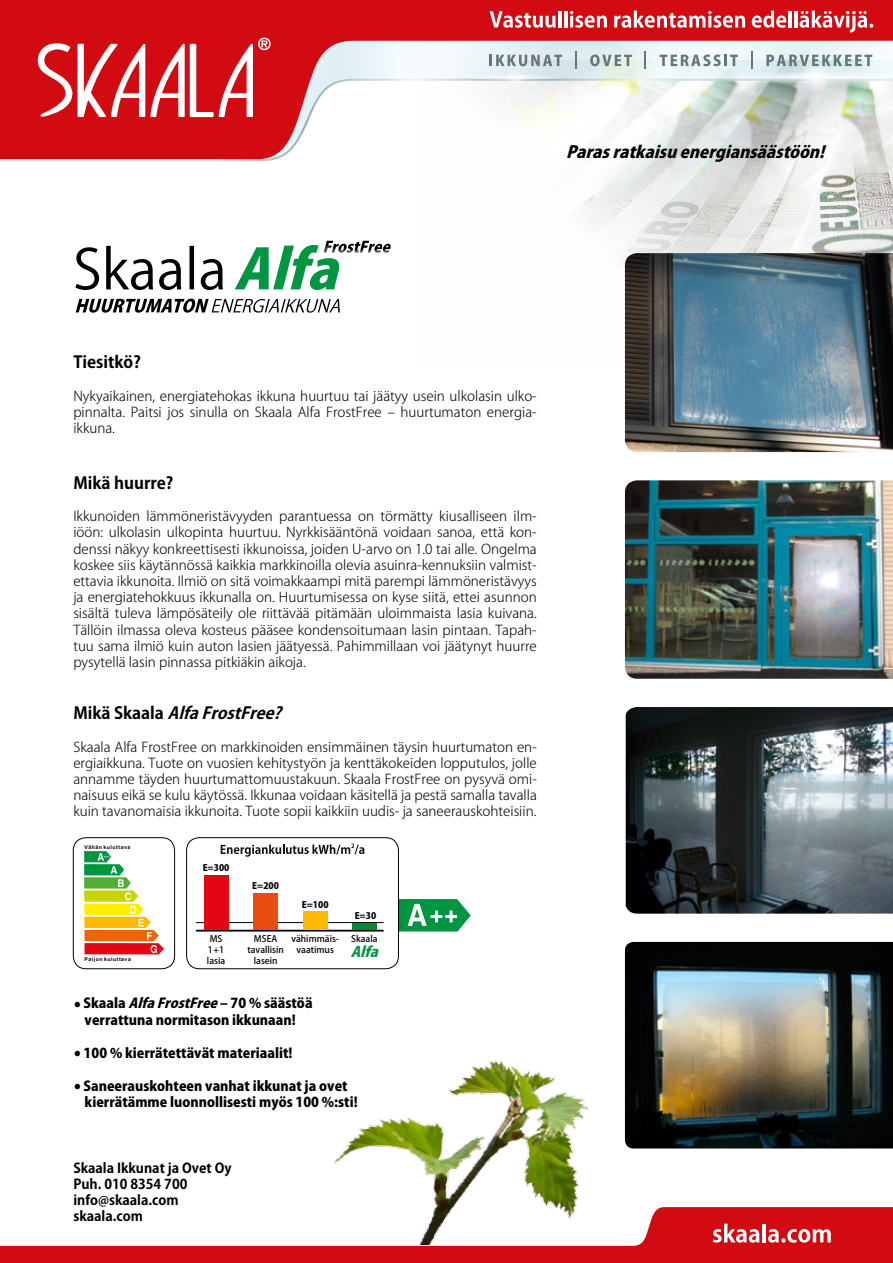
<style>
.page{position:relative;width:893px;height:1263px;background:#fff}
.page>*{position:absolute;margin:0;border:0;box-sizing:border-box;transform-origin:0 0}
.t1{font:italic 800 16.5px "Koz Go Pr 6 N";color:#000}
.t2{font:italic 700 16.5px "Koz Go Pr 6 N";color:#000}
.t3{font:700 16.5px "Koz Go Pr 6 N";color:#000}
.t4{font:italic 800 14.4px "Koz Go Pr 6 N";color:#009641}
.t5{font:300 13.5px/16.2px "Koz Go Pr 6 N";color:#000;text-align:justify}
.t6{font:800 13.5px/16.5px "Koz Go Pro";color:#000;text-align:center}
.t7{font:700 13.5px/16.2px "Koz Go Pr 6 N";color:#000}
.t8{font:500 9px/10.8px "Koz Go Pr 6 N";color:#000;text-align:center}
.t9{font:800 9px "Koz Go Pr 6 N";color:#000}
.t10{font:700 5.25px "Arial";letter-spacing:.095em;color:#000}
.t11{font:700 4.35px "Myriad Pro";color:#fff}
.s1{font-style:normal}
.s2{font-size:25.5px}
.s3{font-style:italic}
</style>
<div class="page">
<img style="left:581px;top:161px;width:312px;height:207px">
<img style="left:625px;top:480px;width:268px;height:199px">
<img style="left:625px;top:253px;width:268px;height:199px">
<img style="left:626px;top:707px;width:267px;height:207px">
<img style="left:625px;top:942px;width:268px;height:206px">
<svg style="left:75px;top:246px;width:148px;height:44px"></svg>
<svg style="left:235px;top:241px;width:156px;height:49px"></svg>
<svg style="left:76px;top:299px;width:264px;height:14px"></svg>
<svg style="left:0;top:1207px;width:893px;height:56px;fill:#d20a11"></svg>
<svg style="left:713px;top:1224px;width:46px;height:19px"></svg>
<hr style="left:762px;top:1224px;width:4px;height:18px;background:#fff">
<svg style="left:768px;top:1229px;width:63px;height:14px"></svg>
<div style="left:0;top:0;width:893px;height:79px;background:#d20a11"></div>
<div style="left:271px;top:41px;width:48px;height:38px;background:#d20a11"></div>
<svg style="left:0;top:79px;width:893px;height:82px"></svg>
<svg style="left:36px;top:38px;width:235px;height:79px"></svg>
<svg style="left:490px;top:11px;width:66px;height:17px"></svg>
<hr style="left:558px;top:11px;width:3px;height:16px;background:#fff">
<hr style="left:564px;top:11px;width:3px;height:16px;background:#fff">
<svg style="left:570px;top:11px;width:37px;height:17px"></svg>
<svg style="left:614px;top:11px;width:131px;height:17px"></svg>
<svg style="left:752px;top:11px;width:34px;height:17px"></svg>
<hr style="left:788px;top:11px;width:4px;height:16px;background:#fff">
<hr style="left:794px;top:11px;width:3px;height:16px;background:#fff">
<svg style="left:799px;top:11px;width:74px;height:22px"></svg>
<svg style="left:319px;top:41px;width:574px;height:51px"></svg>
<img style="left:399px;top:931px;width:59px;height:1px">
<svg style="left:399px;top:899px;width:72px;height:32px"></svg>
<div style="left:186px;top:837px;width:213px;height:132px;border:1px solid #000;border-radius:13px"></div>
<hr style="left:196px;top:930px;width:188px;height:1px;background:#000">
<hr style="left:196px;top:922px;width:188px;height:1px;background:#000">
<div style="left:253px;top:893px;width:25px;height:37px;background:#e84e0f"></div>
<div style="left:303px;top:911px;width:24px;height:19px;background:#fbba00"></div>
<div style="left:204px;top:875px;width:24px;height:55px;background:#e30613"></div>
<div style="left:352px;top:923px;width:25px;height:7px;background:#008938"></div>
<svg style="left:221px;top:843px;width:143px;height:14px"></svg>
<div style="left:73px;top:837px;width:102px;height:132px;border:1px solid #000;border-radius:13px"></div>
<svg style="left:84px;top:851px;width:80px;height:103px"></svg>
<img style="left:330px;top:1060px;width:265px;height:185px">
<p class="t1" style="left:566px;top:142px;width:268px">Parasratkaisuenergiansäästöön!</p>
<p class="t3" style="left:73px;top:353px;width:69px">Tiesitkö?</p>
<p class="t5" style="left:73px;top:388px;width:465px">Nykyaikainen, energiatehokas ikkuna huurtuu tai jäätyy usein ulkolasin ulko&shy;pinnalta. Paitsi jos sinulla on Skaala Alfa FrostFree – huurtumaton energia&shy;ikkuna.</p>
<p class="t3" style="left:73px;top:473px;width:102px">Mikä huurre?</p>
<p class="t5" style="left:73px;top:508px;width:465px">Ikkunoiden lämmöneristävyyden parantuessa on törmätty kiusalliseen ilm&shy;iöön: ulkolasin ulkopinta huurtuu. Nyrkkisääntönä voidaan sanoa, että kon&shy;denssi näkyy konkreettisesti ikkunoissa, joiden U-arvo on 1.0 tai alle. Ongelma koskee siis käytännössä kaikkia markkinoilla olevia asuinra-kennuksiin valmist&shy;ettavia ikkunoita. Ilmiö on sitä voimakkaampi mitä parempi lämmöneristävyys ja energiatehokkuus ikkunalla on. Huurtumisessa on kyse siitä, ettei asunnon sisältä tuleva lämpösäteily ole riittävää pitämään uloimmaista lasia kuivana.<br>Tällöin ilmassa oleva kosteus pääsee kondensoitumaan lasin pintaan. Tapah&shy;tuu sama ilmiö kuin auton lasien jäätyessä. Pahimmillaan voi jäätynyt huurre pysytellä lasin pinnassa pitkiäkin aikoja.</p>
<p class="t2" style="left:73px;top:704px;width:217px"><span class="s1">M i k ä S k a a l a</span> AlfaFrostFree?</p>
<p class="t5" style="left:73px;top:739px;width:465px">Skaala Alfa FrostFree on markkinoiden ensimmäinen täysin huurtumaton en&shy;ergiaikkuna. Tuote on vuosien kehitystyön ja kenttäkokeiden lopputulos, jolle annamme täyden huurtumattomuustakuun. Skaala FrostFree on pysyvä omi&shy;naisuus eikä se kulu käytössä. Ikkunaa voidaan käsitellä ja pestä samalla tavalla kuin tavanomaisia ikkunoita. Tuote sopii kaikkiin uudis- ja saneerauskohteisiin.</p>
<p class="t10" style="left:84px;top:843px;width:47px">Vähän kuluttava</p>
<p class="t11" style="left:104px;top:853px;width:7px">++</p>
<p class="t10" style="left:84px;top:956px;width:48px">Paljon kuluttava</p>
<p class="t9" style="left:203px;top:862px;width:28px">E=300</p>
<p class="t9" style="left:252px;top:881px;width:28px">E=200</p>
<p class="t9" style="left:302px;top:899px;width:28px">E=100</p>
<p class="t9" style="left:355px;top:911px;width:23px">E=30</p>
<p class="t8" style="left:207px;top:933px;width:20px">MS<br>1+1 lasia</p>
<p class="t8" style="left:247px;top:933px;width:38px">MSEA tavallisin lasein</p>
<p class="t8" style="left:291px;top:933px;width:49px">vähimmäis&shy;vaatimus</p>
<p class="t8" style="left:351px;top:933px;width:28px">Skaala</p>
<p class="t4" style="left:351px;top:944px;width:36px">Alfa</p>
<p class="t6" style="left:73px;top:996px;width:241px"><span class="s2">.</span> Skaala <span class="s3">AlfaFrostFree</span>– 70 % säästöä verrattuna normitason ikkunaan!</p>
<p class="t6" style="left:73px;top:1045px;width:221px"><span class="s2">.</span> 100 % kierrätettävät materiaalit!</p>
<p class="t6" style="left:85px;top:1078px;width:275px;text-align:left;text-indent:-11px"><span class="s2">.</span> Saneerauskohteen vanhat ikkunat ja ovet kierrätämme luonnollisesti myös 100 %:sti!</p>
<p class="t7" style="left:73px;top:1160px;width:160px">Skaala Ikkunat ja Ovet Oy<br>Puh. 010 8354 700 info@skaala.com skaala.com</p>
</div>
